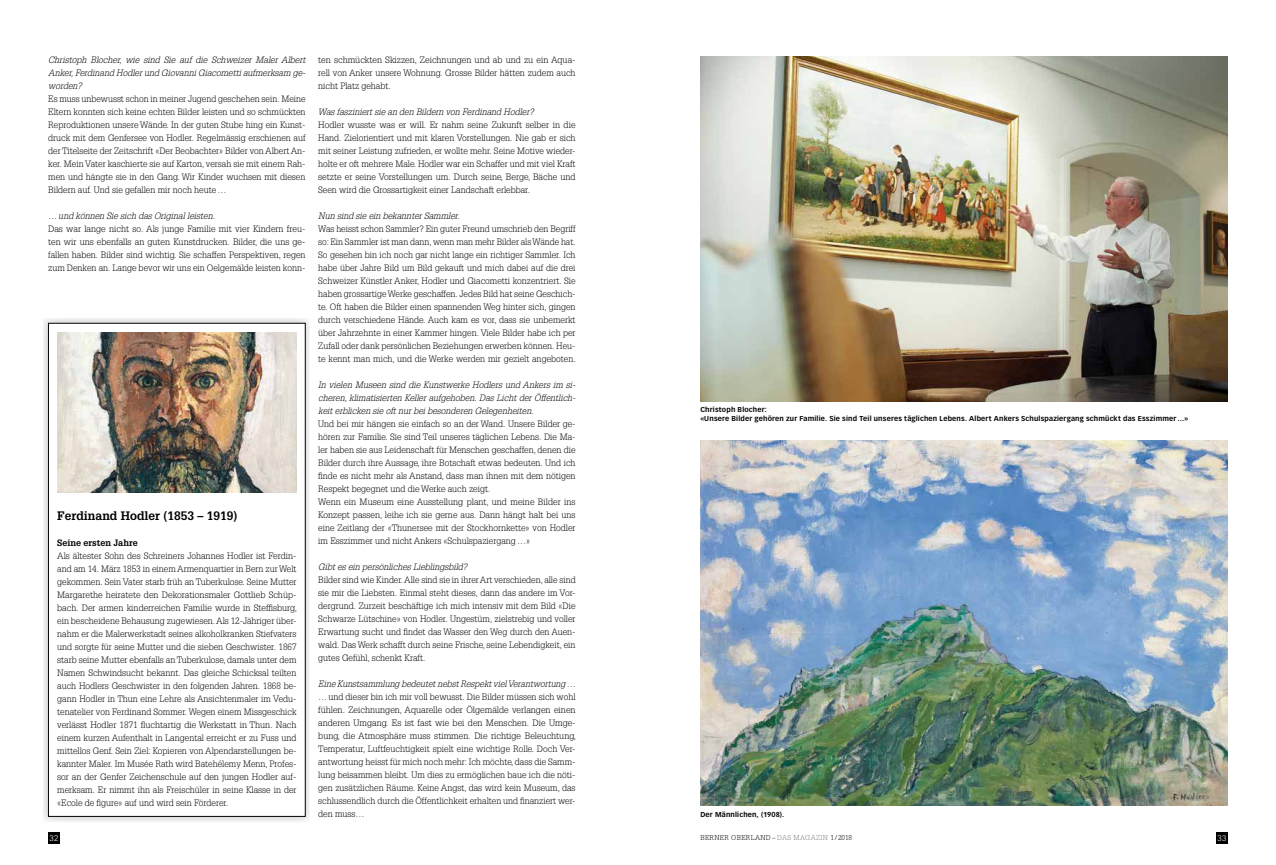
<style>
.page{position:relative;width:1276px;height:865px;background:#fff}
.page>*{position:absolute;margin:0;border:0;box-sizing:border-box;transform-origin:0 0}
.t1{font:700 12px "Glypha LT Std";color:#000}
.t2{font:300 9px/13px "Glypha LT Std";color:#000;text-align:justify}
.t3{font:italic 300 9px/13px "Glypha LT Std";color:#000;text-align:justify}
.t4{font:700 9px "Glypha LT Std";color:#000}
.t5{font:300 8px "Vectora LT Std";color:#fff}
.t6{font:700 7px/9px "Vectora LT Std";letter-spacing:.025em;color:#000}
.t7{font:300 7px "Glypha LT Std";letter-spacing:.05em;color:#000}
.s1{color:#7b7c7e}
</style>
<div class="page">
<div style="left:48px;top:832px;width:12px;height:11px;background:#000"></div>
<div style="left:1216px;top:832px;width:11px;height:11px;background:#000"></div>
<svg style="left:43px;top:318px;width:266px;height:504px;fill:#e8e8e9"></svg>
<div style="left:48px;top:323px;width:257px;height:493px;background:#fff"></div>
<div style="left:48px;top:323px;width:257px;height:493px;border:1px solid #000"></div>
<img style="left:700px;top:57px;width:527px;height:344px">
<img style="left:57px;top:332px;width:239px;height:160px">
<img style="left:700px;top:440px;width:527px;height:365px">
<p class="t3" style="left:48px;top:53px;width:259px">Christoph Blocher, wie sind Sie auf die Schweizer Maler Albert Anker, Ferdinand Hodler und Giovanni Giacometti aufmerksam ge&shy;worden?</p>
<p class="t2" style="left:48px;top:92px;width:259px">Es muss unbewusst schon in meiner Jugend geschehen sein. Meine Eltern konnten sich keine echten Bilder leisten und so schmückten Reproduktionen unsere Wände. In der guten Stube hing ein Kunst&shy;druck mit dem Genfersee von Hodler. Regelmässig erschienen auf der Titelseite der Zeitschrift «Der Beobachter» Bilder von Albert An&shy;ker. Mein Vater kaschierte sie auf Karton, versah sie mit einem Rah&shy;men und hängte sie in den Gang. Wir Kinder wuchsen mit diesen Bildern auf. Und sie gefallen mir noch heute…</p>
<p class="t3" style="left:48px;top:209px;width:168px">…und können Sie sich das Original leisten.</p>
<p class="t2" style="left:48px;top:222px;width:259px">Das war lange nicht so. Als junge Familie mit vier Kindern freu&shy;ten wir uns ebenfalls an guten Kunstdrucken. Bilder, die uns ge&shy;fallen haben. Bilder sind wichtig. Sie schaffen Perspektiven, regen zum Denken an. Lange bevor wir uns ein Oelgemälde leisten konn-</p>
<h1 class="t1" style="left:57px;top:508px;width:182px">Ferdinand Hodler (1853 – 1919)</h1>
<p class="t4" style="left:57px;top:537px;width:82px">Seine ersten Jahre</p>
<p class="t2" style="left:57px;top:549px;width:241px">Als ältester Sohn des Schreiners Johannes Hodler ist Ferdin&shy;and am 14. März 1853 in einem Armenquartier in Bern zur Welt gekommen. Sein Vater starb früh an Tuberkulose. Seine Mutter Margarethe heiratete den Dekorationsmaler Gottlieb Schüp&shy;bach. Der armen kinderreichen Familie wurde in Steffisburg, ein bescheidene Behausung zugewiesen. Als 12-Jähriger über&shy;nahm er die Malerwerkstadt seines alkoholkranken Stiefvaters und sorgte für seine Mutter und die sieben Geschwister. 1867 starb seine Mutter ebenfalls an Tuberkulose, damals unter dem Namen Schwindsucht bekannt. Das gleiche Schicksal teilten auch Hodlers Geschwister in den folgenden Jahren. 1868 be&shy;gann Hodler in Thun eine Lehre als Ansichtenmaler im Vedu&shy;tenatelier von Ferdinand Sommer. Wegen einem Missgeschick verlässt Hodler 1871 fluchtartig die Werkstatt in Thun. Nach einem kurzen Aufenthalt in Langental erreicht er zu Fuss und mittellos Genf. Sein Ziel: Kopieren von Alpendarstellungen be&shy;kannter Maler. Im Musée Rath wird Batehélemy Menn, Profes&shy;sor an der Genfer Zeichenschule auf den jungen Hodler auf&shy;merksam. Er nimmt ihn als Freischüler in seine Klasse in der «Ecole de figure» auf und wird sein Förderer.</p>
<p class="t2" style="left:318px;top:53px;width:259px">ten schmückten Skizzen, Zeichnungen und ab und zu ein Aqua&shy;rell von Anker unsere Wohnung. Grosse Bilder hätten zudem auch nicht Platz gehabt.</p>
<p class="t3" style="left:318px;top:105px;width:217px">Was fasziniert sie an den Bildern von Ferdinand Hodler?</p>
<p class="t2" style="left:318px;top:118px;width:259px">Hodler wusste was er will. Er nahm seine Zukunft selber in die Hand. Zielorientiert und mit klaren Vorstellungen. Nie gab er sich mit seiner Leistung zufrieden, er wollte mehr. Seine Motive wieder&shy;holte er oft mehrere Male. Hodler war ein Schaffer und mit viel Kraft setzte er seine Vorstellungen um. Durch seine, Berge, Bäche und Seen wird die Grossartigkeit einer Landschaft erlebbar.</p>
<p class="t3" style="left:318px;top:209px;width:143px">Nun sind sie ein bekannter Sammler.</p>
<p class="t2" style="left:318px;top:222px;width:259px">Was heisst schon Sammler? Ein guter Freund umschrieb den Begriff so: Ein Sammler ist man dann, wenn man mehr Bilder als Wände hat.<br>So gesehen bin ich noch gar nicht lange ein richtiger Sammler. Ich habe über Jahre Bild um Bild gekauft und mich dabei auf die drei Schweizer Künstler Anker, Hodler und Giacometti konzentriert. Sie haben grossartige Werke geschaffen. Jedes Bild hat seine Geschich&shy;te. Oft haben die Bilder einen spannenden Weg hinter sich, gingen durch verschiedene Hände. Auch kam es vor, dass sie unbemerkt über Jahrzehnte in einer Kammer hingen. Viele Bilder habe ich per Zufall oder dank persönlichen Beziehungen erwerben können. Heu&shy;te kennt man mich, und die Werke werden mir gezielt angeboten.</p>
<p class="t3" style="left:318px;top:378px;width:259px">In vielen Museen sind die Kunstwerke Hodlers und Ankers im si&shy;cheren, klimatisierten Keller aufgehoben. Das Licht der Öffentlich&shy;keit erblicken sie oft nur bei besonderen Gelegenheiten.</p>
<p class="t2" style="left:318px;top:417px;width:259px;text-align:left">Und bei mir hängen sie einfach so an der Wand. Unsere Bilder ge&shy;hören zur Familie. Sie sind Teil unseres täglichen Lebens. Die Ma&shy;ler haben sie aus Leidenschaft für Menschen geschaffen, denen die Bilder durch ihre Aussage, ihre Botschaft etwas bedeuten. Und ich finde es nicht mehr als Anstand, dass man ihnen mit dem nötigen Respekt begegnet und die Werke auch zeigt.<br>Wenn ein Museum eine Ausstellung plant, und meine Bilder ins Konzept passen, leihe ich sie gerne aus. Dann hängt halt bei uns eine Zeitlang der «Thunersee mit der Stockhornkette» von Hodler im Esszimmer und nicht Ankers «Schulspaziergang…»</p>
<p class="t3" style="left:318px;top:560px;width:151px">Gibt es ein persönliches Lieblingsbild?</p>
<p class="t2" style="left:318px;top:573px;width:259px">Bilder sind wie Kinder. Alle sind sie in ihrer Art verschieden, alle sind sie mir die Liebsten. Einmal steht dieses, dann das andere im Vor&shy;dergrund. Zurzeit beschäftige ich mich intensiv mit dem Bild «Die Schwarze Lütschine» von Hodler. Ungestüm, zielstrebig und voller Erwartung sucht und findet das Wasser den Weg durch den Auen&shy;wald. Das Werk schafft durch seine Frische, seine Lebendigkeit, ein gutes Gefühl, schenkt Kraft.</p>
<p class="t3" style="left:318px;top:677px;width:259px">Eine Kunstsammlung bedeutet nebst Respekt viel Verantwortung…</p>
<p class="t2" style="left:318px;top:690px;width:259px">…und dieser bin ich mir voll bewusst. Die Bilder müssen sich wohl fühlen. Zeichnungen, Aquarelle oder Ölgemälde verlangen einen anderen Umgang. Es ist fast wie bei den Menschen. Die Umge&shy;bung, die Atmosphäre muss stimmen. Die richtige Beleuchtung, Temperatur, Luftfeuchtigkeit spielt eine wichtige Rolle. Doch Ver&shy;antwortung heisst für mich noch mehr: Ich möchte, dass die Samm&shy;lung beisammen bleibt. Um dies zu ermöglichen baue ich die nöti&shy;gen zusätzlichen Räume. Keine Angst, das wird kein Museum, das schlussendlich durch die Öffentlichkeit erhalten und finanziert wer&shy;den muss…</p>
<p class="t6" style="left:700px;top:405px;width:489px">Christoph Blocher:<br>«Unsere Bilder gehören zur Familie. Sie sind Teil unseres täglichen Lebens. Albert Ankers Schulspaziergang schmückt das Esszimmer…»</p>
<p class="t6" style="left:700px;top:809px;width:85px">Der Männlichen, (1908).</p>
<p class="t5" style="left:50px;top:833px;width:10px">32</p>
<p class="t7" style="left:700px;top:833px;width:153px">BERNER OBERLAND – <span class="s1">DAS MAGAZIN</span> 1/2018</p>
<p class="t5" style="left:1217px;top:833px;width:10px">33</p>
</div>
